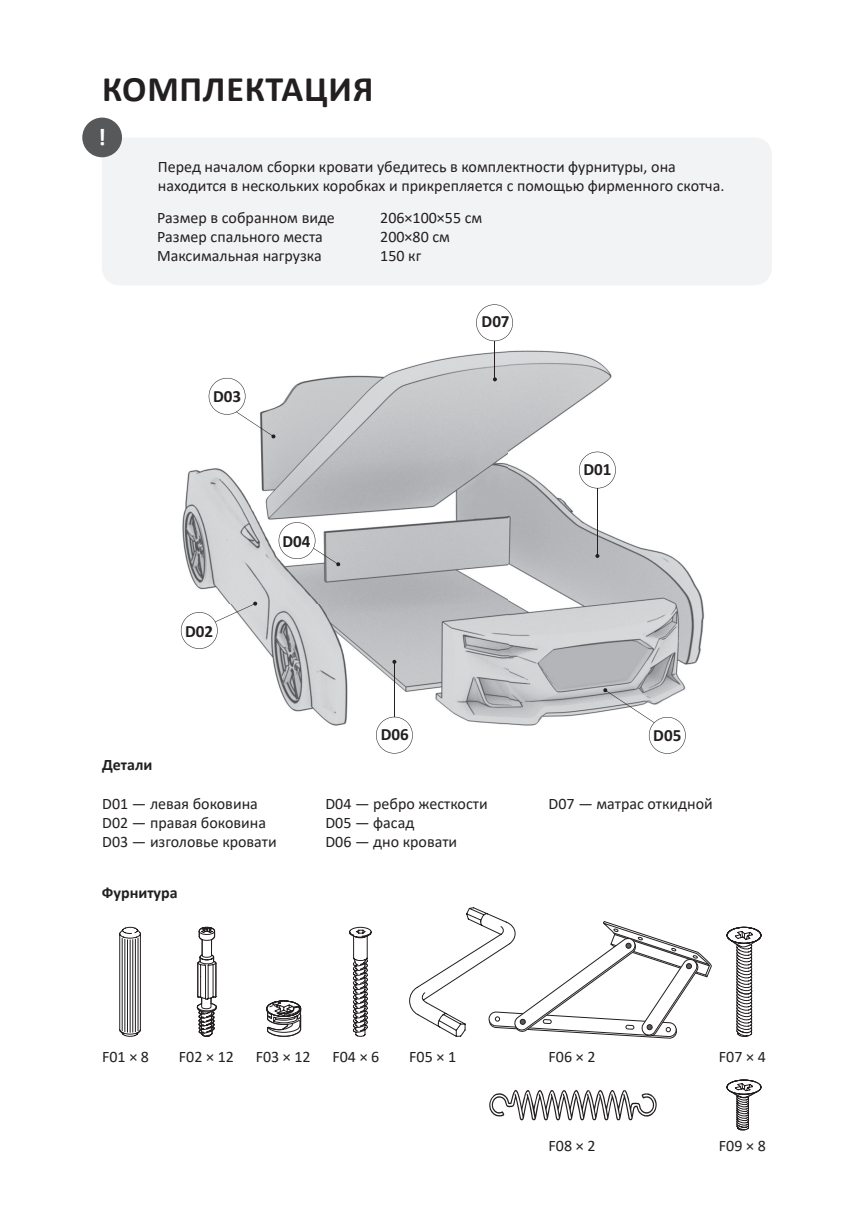
<style>
.page{position:relative;width:857px;height:1225px;background:#fff}
.page>*{position:absolute;margin:0;border:0;box-sizing:border-box;transform-origin:0 0}
.t1{font:700 36px "Calibri";letter-spacing:.02em;color:#231f20}
.t2{font:700 24px "Calibri";color:#fff}
.t3{font:700 17px "Calibri";color:#231f20}
.t4{font:16px/19.2px "Calibri";color:#231f20}
.t5{font:700 16px "Calibri";color:#231f20}
</style>
<div class="page">
<div style="left:102px;top:137px;width:669px;height:148px;background:#f2f3f4;border-radius:17px"></div>
<div style="left:82px;top:118px;width:40px;height:39px;background:#57585a;border-radius:50%"></div>
<img style="left:180px;top:350px;width:524px;height:383px">
<svg style="left:578px;top:451px;width:37px;height:37px"></svg>
<svg style="left:208px;top:378px;width:67px;height:61px"></svg>
<hr style="left:597px;top:488px;width:1px;height:68px;background:#231f20">
<svg style="left:595px;top:554px;width:4px;height:4px"></svg>
<svg style="left:376px;top:717px;width:36px;height:36px"></svg>
<svg style="left:602px;top:688px;width:83px;height:66px"></svg>
<svg style="left:181px;top:601px;width:76px;height:48px"></svg>
<svg style="left:278px;top:522px;width:62px;height:44px"></svg>
<hr style="left:394px;top:662px;width:1px;height:55px;background:#231f20">
<svg style="left:392px;top:660px;width:4px;height:4px"></svg>
<svg style="left:476px;top:305px;width:36px;height:36px"></svg>
<hr style="left:494px;top:341px;width:1px;height:38px;background:#231f20">
<svg style="left:492px;top:377px;width:4px;height:4px"></svg>
<svg style="left:726px;top:926px;width:35px;height:111px"></svg>
<svg style="left:196px;top:926px;width:21px;height:111px"></svg>
<svg style="left:119px;top:926px;width:22px;height:111px"></svg>
<svg style="left:266px;top:1000px;width:35px;height:37px"></svg>
<svg style="left:349px;top:926px;width:23px;height:111px"></svg>
<svg style="left:409px;top:907px;width:302px;height:132px"></svg>
<svg style="left:489px;top:1090px;width:168px;height:31px"></svg>
<svg style="left:726px;top:1079px;width:36px;height:52px"></svg>
<h1 class="t1" style="left:102px;top:63px;width:272px">КОМПЛЕКТАЦИЯ</h1>
<h2 class="t2" style="left:98px;top:120px;width:9px">!</h2>
<p class="t4" style="left:158px;top:157px;width:567px">Перед началом сборки кровати убедитесь в комплектности фурнитуры, она находится в нескольких коробках и прикрепляется с помощью фирменного скотча.</p>
<p class="t4" style="left:380px;top:207px;width:104px">206×100×55 см<br>200×80 см<br>150 кг</p>
<p class="t4" style="left:157px;top:207px;width:179px">Размер в собранном виде<br>Размер спального места<br>Максимальная нагрузка</p>
<p class="t3" style="left:213px;top:384px;width:30px">D03</p>
<p class="t3" style="left:185px;top:619px;width:30px">D02</p>
<p class="t3" style="left:282px;top:529px;width:30px">D04</p>
<p class="t3" style="left:380px;top:722px;width:30px">D06</p>
<p class="t3" style="left:481px;top:310px;width:30px">D07</p>
<p class="t3" style="left:583px;top:458px;width:30px">D01</p>
<p class="t3" style="left:653px;top:723px;width:30px">D05</p>
<p class="t5" style="left:102px;top:753px;width:52px">Детали</p>
<p class="t4" style="left:102px;top:793px;width:176px">D01 — левая боковина<br>D02 — правая боковина<br>D03 — изголовье кровати</p>
<p class="t4" style="left:325px;top:793px;width:164px">D04 — ребро жесткости<br>D05 — фасад<br>D06 — дно кровати</p>
<p class="t4" style="left:548px;top:793px;width:166px">D07 — матрас откидной</p>
<p class="t5" style="left:102px;top:881px;width:77px">Фурнитура</p>
<p class="t4" style="left:102px;top:1046px;width:48px">F01 × 8</p>
<p class="t4" style="left:179px;top:1046px;width:56px">F02 × 12</p>
<p class="t4" style="left:255px;top:1046px;width:56px">F03 × 12</p>
<p class="t4" style="left:332px;top:1046px;width:48px">F04 × 6</p>
<p class="t4" style="left:409px;top:1046px;width:48px">F05 × 1</p>
<p class="t4" style="left:548px;top:1046px;width:48px">F06 × 2</p>
<p class="t4" style="left:548px;top:1136px;width:48px">F08 × 2</p>
<p class="t4" style="left:718px;top:1046px;width:48px">F07 × 4</p>
<p class="t4" style="left:718px;top:1136px;width:48px">F09 × 8</p>
</div>
